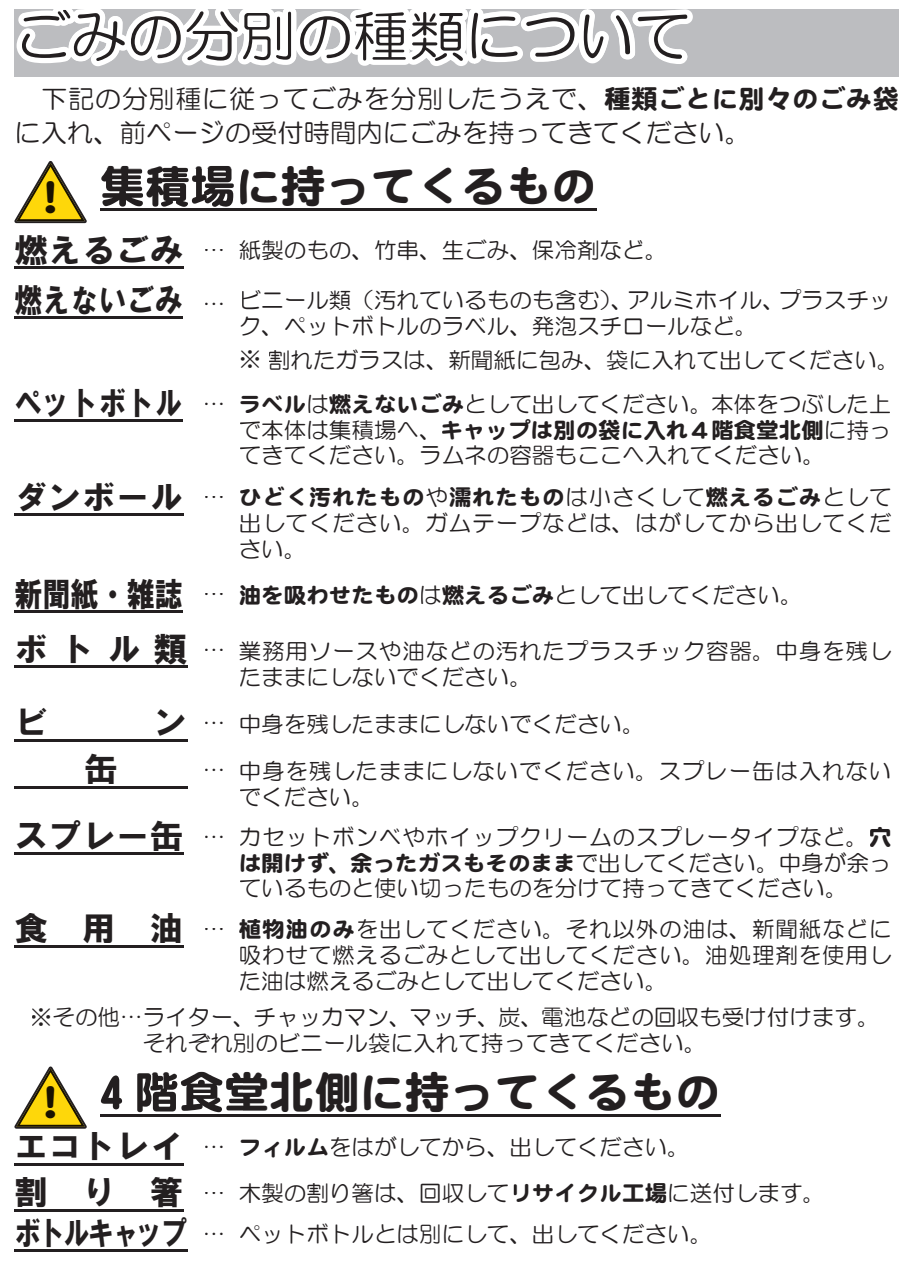
<style>
.page{position:relative;width:903px;height:1275px;background:#fff}
.page>*{position:absolute;margin:0;border:0;box-sizing:border-box;transform-origin:0 0}
.t1{font:55.3px "HG Maru Gothic MPRO";color:#231f20}
.t2{font:44.27px "DF Maru Gothic SB WIN RKSJ H";color:#231f20}
.t3{font:40.6px "DF Maru Gothic SB WIN RKSJ H";color:#191200}
.t4{font:33.25px "HGS Soei Kakugothic UB";color:#231f20;scale:.85 1}
.t5{font:33.25px "HGS Soei Kakugothic UB";color:#231f20}
.t6{font:25.72px/33.2px "HG Maru Gothic MPRO";color:#231f20}
.t7{font:22.05px/25.9px "HG Maru Gothic MPRO";color:#231f20}
.t8{font:22.05px/25.9px "HG Maru Gothic MPRO";letter-spacing:.035em;color:#231f20}
.t9{font:22.05px "DF Maru Gothic SB WIN RKSJ H";color:#231f20}
.t10{font:22.05px "DF Maru Gothic SB WIN RKSJ H";letter-spacing:.035em;color:#231f20}
.t11{font:22.05px/25.9px "HG Maru Gothic MPRO";letter-spacing:.04em;color:#231f20}
.s1{font-family:"DF Maru Gothic SB WIN RKSJ H"}
.s2{font-family:"HGS Soei Kakugothic UB";font-size:33.25px}
.s3{font-family:"HG Maru Gothic MPRO"}
</style>
<div class="page">
<div style="left:14px;top:10px;width:885px;height:67px;background:#bcbdc0"></div>
<svg style="left:17px;top:10px;width:676px;height:56px"></svg>
<svg style="left:14px;top:161px;width:73px;height:62px"></svg>
<div style="left:46px;top:181px;width:9px;height:32px;background:#fed70a"></div>
<hr style="left:14px;top:853px;width:170px;height:2px;background:#231f20">
<hr style="left:14px;top:513px;width:170px;height:3px;background:#231f20">
<hr style="left:14px;top:610px;width:169px;height:3px;background:#231f20">
<hr style="left:14px;top:786px;width:174px;height:2px;background:#231f20">
<hr style="left:14px;top:266px;width:170px;height:3px;background:#231f20">
<img style="left:100px;top:208px;width:142px;height:1px">
<hr style="left:242px;top:209px;width:354px;height:2px;background:#231f20">
<img style="left:100px;top:209px;width:142px;height:2px">
<svg style="left:106px;top:169px;width:137px;height:36px"></svg>
<img style="left:101px;top:170px;width:141px;height:37px">
<hr style="left:14px;top:420px;width:169px;height:2px;background:#231f20">
<hr style="left:14px;top:945px;width:170px;height:2px;background:#231f20">
<img style="left:100px;top:1100px;width:142px;height:17px">
<hr style="left:242px;top:1114px;width:478px;height:2px;background:#231f20">
<img style="left:100px;top:1114px;width:142px;height:2px">
<img style="left:101px;top:1075px;width:141px;height:37px">
<svg style="left:14px;top:1066px;width:73px;height:63px"></svg>
<div style="left:46px;top:1086px;width:9px;height:33px;background:#fed70a"></div>
<hr style="left:14px;top:1209px;width:170px;height:2px;background:#231f20">
<hr style="left:15px;top:1250px;width:173px;height:2px;background:#231f20">
<hr style="left:14px;top:1163px;width:170px;height:2px;background:#231f20">
<hr style="left:14px;top:739px;width:174px;height:2px;background:#231f20">
<hr style="left:14px;top:316px;width:169px;height:3px;background:#231f20">
<hr style="left:14px;top:665px;width:174px;height:3px;background:#231f20">
<h1 class="t1" style="left:14px;top:8px;width:678px">ごみの分別の種類について</h1>
<p class="t6" style="left:14px;top:83px;width:886px">　下記の分別種に従ってごみを分別したうえで、<span class="s1">種類ごとに別々のごみ袋</span>に入れ、前ページの受付時間内にごみを持ってきてください。</p>
<h3 class="t3" style="left:40px;top:177px;width:22px">!</h3>
<h2 class="t2" style="left:100px;top:164px;width:498px">集積場に持ってくるもの</h2>
<p class="t7" style="left:14px;top:238px;width:654px"><span class="s2">燃えるごみ</span> … 紙製のもの、竹串、生ごみ、保冷剤など。</p>
<h3 class="t4" style="left:14px;top:283px;width:200px">燃えないごみ</h3>
<p class="t7" style="left:239px;top:287px;width:654px">ビニール類（汚れているものも含む）、アルミホイル、プラスチック、ペットボトルのラベル、発泡スチロールなど。</p>
<p class="t7" style="left:239px;top:347px;width:662px">※ 割れたガラスは、新聞紙に包み、袋に入れて出してください。</p>
<p class="t7" style="left:203px;top:291px;width:24px">…</p>
<p class="t7" style="left:14px;top:391px;width:878px"><span class="s2">ペットボトル</span> … <span class="s1">ラベル</span>は<span class="s1">燃えないごみ</span>として出してください。本体をつぶした上</p>
<p class="t9" style="left:239px;top:419px;width:654px"><span class="s3">で本体は集積場へ、</span>キャップは別の袋に入れ４階食堂北側<span class="s3">に持っ</span></p>
<p class="t7" style="left:239px;top:442px;width:588px">てきてください。ラムネの容器もここへ入れてください。</p>
<p class="t10" style="left:14px;top:486px;width:878px"><span class="s2">ダンボール</span> <span class="s3">…</span> ひどく汚れたもの<span class="s3">や</span>濡れたもの<span class="s3">は小さくして</span>燃えるごみ<span class="s3">として</span></p>
<p class="t11" style="left:239px;top:510px;width:654px">出してください。ガムテープなどは、はがしてから出してください。</p>
<p class="t7" style="left:14px;top:582px;width:790px"><span class="s2">新聞紙・雑誌</span> … <span class="s1">油を吸わせたもの</span>は<span class="s1">燃えるごみ</span>として出してください。</p>
<p class="t8" style="left:239px;top:638px;width:654px;text-indent:-224px"><span class="s2">ボトル類</span> … 業務用ソースや油などの汚れたプラスチック容器。中身を残したままにしないでください。</p>
<h3 class="t5" style="left:14px;top:705px;width:35px">ビ</h3>
<p class="t7" style="left:154px;top:711px;width:492px"><span class="s2">ン</span> … 中身を残したままにしないでください。</p>
<h3 class="t5" style="left:84px;top:753px;width:35px">缶</h3>
<p class="t8" style="left:239px;top:758px;width:654px;text-indent:-36px">… 中身を残したままにしないでください。スプレー缶は入れないでください。</p>
<p class="t8" style="left:14px;top:824px;width:878px"><span class="s2">スプレー缶</span> … カセットボンベやホイップクリームのスプレータイプなど。<span class="s1">穴</span></p>
<p class="t9" style="left:239px;top:852px;width:654px">は開けず、余ったガスもそのまま<span class="s3">で出してください。中身が余っ</span></p>
<p class="t7" style="left:239px;top:875px;width:610px">ているものと使い切ったものを分けて持ってきてください。</p>
<h3 class="t5" style="left:14px;top:912px;width:171px">食用油</h3>
<p class="t7" style="left:239px;top:916px;width:654px;text-align:justify;text-indent:-36px">… <span class="s1">植物油のみ</span>を出してください。それ以外の油は、新聞紙などに吸わせて燃えるごみとして出してください。油処理剤を使用した油は燃えるごみとして出してください。</p>
<p class="t7" style="left:143px;top:1004px;width:738px;text-indent:-113px">※その他…ライター、チャッカマン、マッチ、炭、電池などの回収も受け付けます。それぞれ別のビニール袋に入れて持ってきてください。</p>
<h2 class="t2" style="left:40px;top:1070px;width:681px"><sub>!</sub> 4 階食堂北側に持ってくるもの</h2>
<p class="t7" style="left:14px;top:1134px;width:677px"><span class="s2">エコトレイ</span> … <span class="s1">フィルム</span>をはがしてから、出してください。</p>
<p class="t7" style="left:14px;top:1173px;width:812px;line-height:40.6px"><span class="s2">割 り 箸</span> … 木製の割り箸は、回収して<span class="s1">リサイクル工場</span>に送付します。<span class="s2">ボトルキャップ</span> … ペットボトルとは別にして、出してください。</p>
</div>
